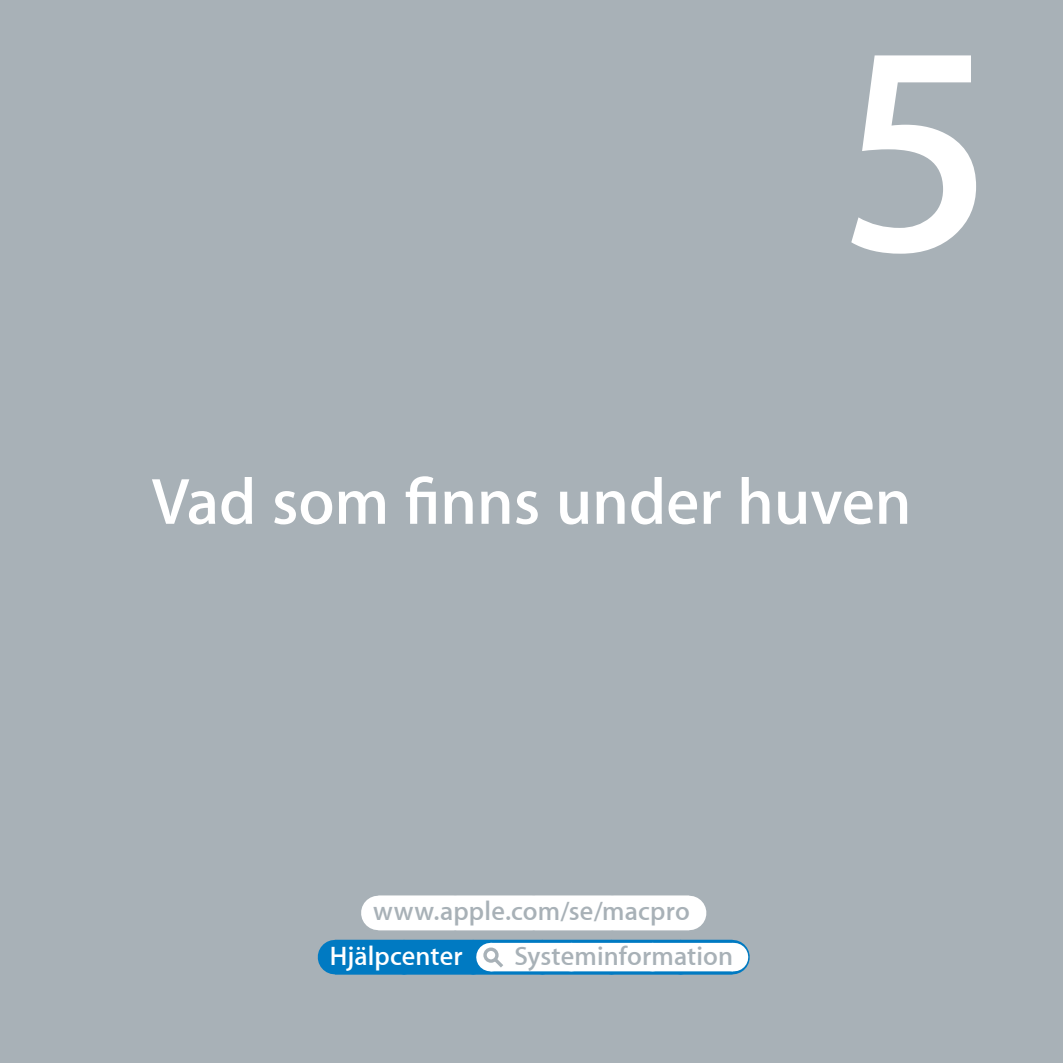
<style>
.page{position:relative;width:1063px;height:1063px;background:#a8b1b7}
.page>*{position:absolute;margin:0;border:0;box-sizing:border-box;transform-origin:0 0}
.t1{font:600 300px "Myriad Set";color:#fff}
.t2{font:600 66px "Myriad Set";color:#fff}
.t3{font:600 27px "Myriad Set";letter-spacing:.005em;color:#a8b1b7}
.t4{font:600 27px "Myriad Set";letter-spacing:.005em;color:#fff}
</style>
<div class="page">
<svg style="left:335px;top:940px;width:399px;height:34px;background:#86bfe1"></svg>
<div style="left:378px;top:896px;width:311px;height:34px;background:#fff"></div>
<h1 class="t1" style="left:839px;top:-37px;width:157px">5</h1>
<h2 class="t2" style="left:152px;top:461px;width:761px">Vad som finns under huven</h2>
<p class="t3" style="left:373px;top:894px;width:318px">www.apple.com/se/macpro</p>
<p class="t4" style="left:330px;top:939px;width:134px">Hjälpcenter</p>
<p class="t3" style="left:514px;top:939px;width:220px">Systeminformation</p>
</div>
